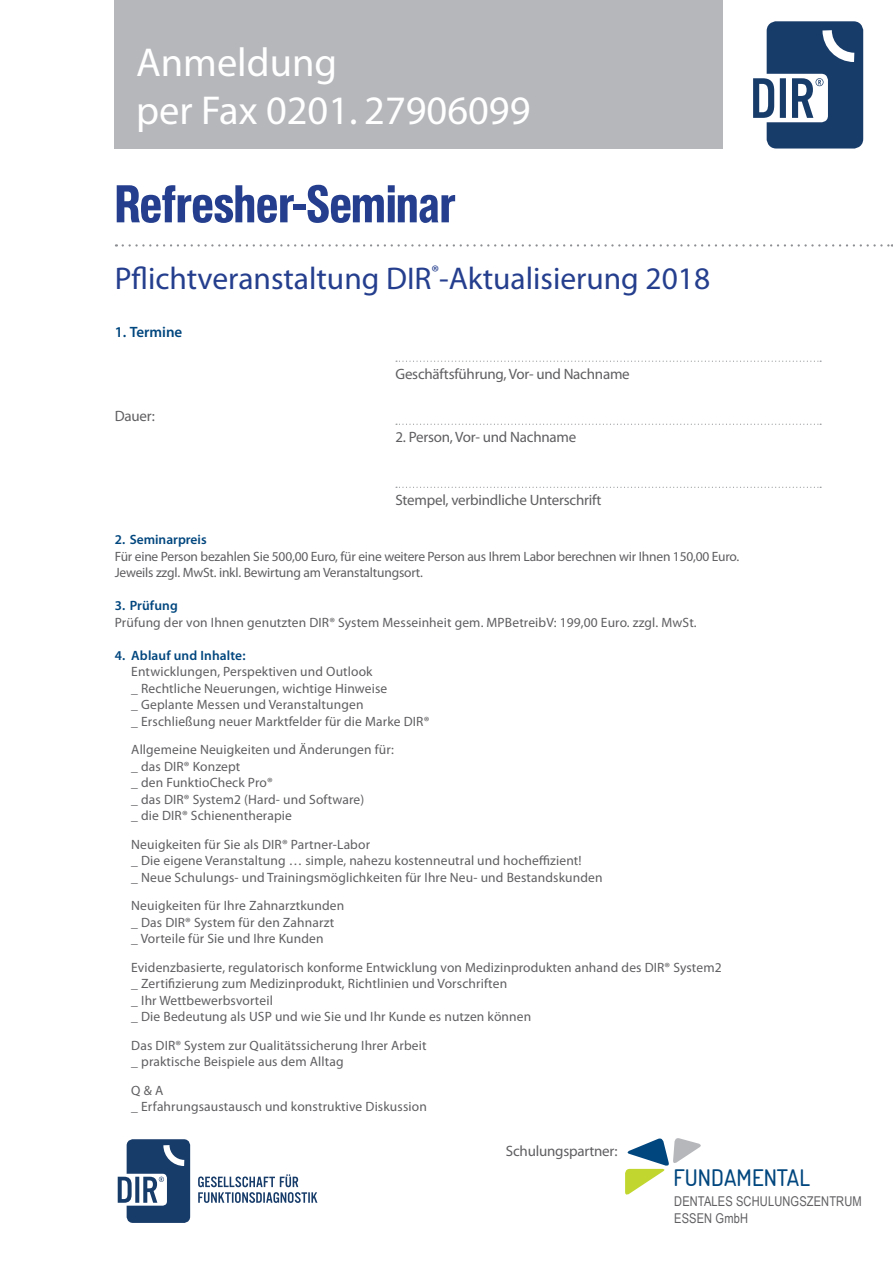
<style>
.page{position:relative;width:893px;height:1263px;background:#fff}
.page>*{position:absolute;margin:0;border:0;box-sizing:border-box;transform-origin:0 0}
.t1{font:52.5px "Agent Con Med DB Normal";color:#253f8e}
.t2{font:40.5px/48.6px "Myriad Pro";color:#fff}
.t3{font:31.5px "Myriad Pro";color:#253f8e}
.t4{font:500 22.8px "Dosis";color:#00467e}
.t5{font:15px "Myriad Pro";letter-spacing:-.015em;color:#5f5f62}
.t6{font:600 15px "Myriad Pro";color:#00467e}
.t7{font:13.5px/16.5px "Myriad Pro";letter-spacing:.01em;color:#5f5f62}
.t8{font:13.5px/16.5px "Myriad Pro";letter-spacing:-.015em;color:#5f5f62}
.t9{font:600 13.5px "Myriad Pro";letter-spacing:.01em;color:#00467e}
.t10{font:13.5px/16.5px "Arial Narrow";letter-spacing:.01em;color:#5f5f62}
</style>
<div class="page">
<div style="left:770px;top:24px;width:90px;height:121px;background:#183c6a;border-radius:7px"></div>
<div style="left:767px;top:21px;width:96px;height:128px;border:6px solid #183c6a;border-radius:7px"></div>
<div style="left:749px;top:74px;width:79px;height:48px;background:#fff;border-radius:7px"></div>
<svg style="left:753px;top:78px;width:70px;height:40px"></svg>
<svg style="left:818px;top:21px;width:45px;height:46px"></svg>
<div style="left:115px;top:0;width:608px;height:149px;background:#b6b7bb"></div>
<svg style="left:123px;top:244px;width:770px;height:3px"></svg>
<svg style="left:625px;top:1138px;width:76px;height:57px"></svg>
<svg style="left:396px;top:361px;width:425px;height:1px"></svg>
<svg style="left:396px;top:424px;width:425px;height:1px"></svg>
<svg style="left:396px;top:487px;width:425px;height:1px"></svg>
<div style="left:129px;top:1141px;width:59px;height:80px;background:#183c6a;border-radius:4px"></div>
<div style="left:127px;top:1139px;width:63px;height:84px;border:4px solid #183c6a;border-radius:4px"></div>
<svg style="left:115px;top:1174px;width:52px;height:32px"></svg>
<svg style="left:118px;top:1177px;width:46px;height:26px"></svg>
<svg style="left:160px;top:1139px;width:30px;height:30px"></svg>
<svg style="left:198px;top:1174px;width:119px;height:29px"></svg>
<h2 class="t2" style="left:136px;top:37px;width:396px">Anmeldung<br>per Fax 0201. 27906099</h2>
<h1 class="t1" style="left:115px;top:174px;width:342px">Refresher-Seminar</h1>
<h3 class="t3" style="left:115px;top:259px;width:597px">Pflichtveranstaltung DIR<sup>®</sup>-Aktualisierung 2018</h3>
<p class="t6" style="left:115px;top:322px;width:69px">1. Termine</p>
<p class="t5" style="left:115px;top:406px;width:42px">Dauer:</p>
<p class="t5" style="left:395px;top:364px;width:236px">Geschäftsführung, Vor- und Nachname</p>
<p class="t5" style="left:395px;top:427px;width:182px">2. Person, Vor- und Nachname</p>
<p class="t5" style="left:395px;top:490px;width:207px">Stempel, verbindliche Unterschrift</p>
<p class="t9" style="left:115px;top:531px;width:93px">2. Seminarpreis</p>
<p class="t8" style="left:115px;top:548px;width:626px">Für eine Person bezahlen Sie 500,00 Euro, für eine weitere Person aus Ihrem Labor berechnen wir Ihnen 150,00 Euro.<br>Jeweils zzgl. MwSt. inkl. Bewirtung am Veranstaltungsort.</p>
<p class="t9" style="left:115px;top:597px;width:65px">3. Prüfung</p>
<p class="t7" style="left:115px;top:614px;width:583px">Prüfung der von Ihnen genutzten DIR® System Messeinheit gem. MPBetreibV: 199,00 Euro. zzgl. MwSt.</p>
<p class="t9" style="left:115px;top:646px;width:132px">4. Ablauf und Inhalte:</p>
<p class="t7" style="left:131px;top:663px;width:300px">Entwicklungen, Perspektiven und Outlook<br>_ Rechtliche Neuerungen, wichtige Hinweise<br>_ Geplante Messen und Veranstaltungen<br>_ Erschließung neuer Marktfelder für die Marke DIR®</p>
<p class="t7" style="left:131px;top:741px;width:264px">Allgemeine Neuigkeiten und Änderungen für: _ das DIR® Konzept<br>_ den FunktioCheck Pro®<br>_ das DIR® System2 (Hard- und Software)<br>_ die DIR® Schienentherapie</p>
<p class="t7" style="left:131px;top:836px;width:473px">Neuigkeiten für Sie als DIR® Partner-Labor<br>_ Die eigene Veranstaltung … simple, nahezu kostenneutral und hocheffizient!<br>_ Neue Schulungs- und Trainingsmöglichkeiten für Ihre Neu- und Bestandskunden</p>
<p class="t7" style="left:131px;top:897px;width:214px">Neuigkeiten für Ihre Zahnarztkunden _ Das DIR® System für den Zahnarzt<br>_ Vorteile für Sie und Ihre Kunden</p>
<p class="t7" style="left:131px;top:959px;width:592px">Evidenzbasierte, regulatorisch konforme Entwicklung von Medizinprodukten anhand des DIR® System2 _ Zertifizierung zum Medizinprodukt, Richtlinien und Vorschriften<br>_ Ihr Wettbewerbsvorteil<br>_ Die Bedeutung als USP und wie Sie und Ihr Kunde es nutzen können</p>
<p class="t7" style="left:131px;top:1037px;width:297px">Das DIR® System zur Qualitätssicherung Ihrer Arbeit _ praktische Beispiele aus dem Alltag</p>
<p class="t7" style="left:131px;top:1082px;width:297px">Q &amp; A<br>_ Erfahrungsaustausch und konstruktive Diskussion</p>
<p class="t5" style="left:506px;top:1141px;width:113px">Schulungspartner:</p>
<p class="t10" style="left:674px;top:1193px;width:189px">DENTALES SCHULUNGSZENTRUM<br>ESSEN GmbH</p>
<h3 class="t4" style="left:674px;top:1163px;width:138px">FUNDAMENTAL</h3>
</div>
